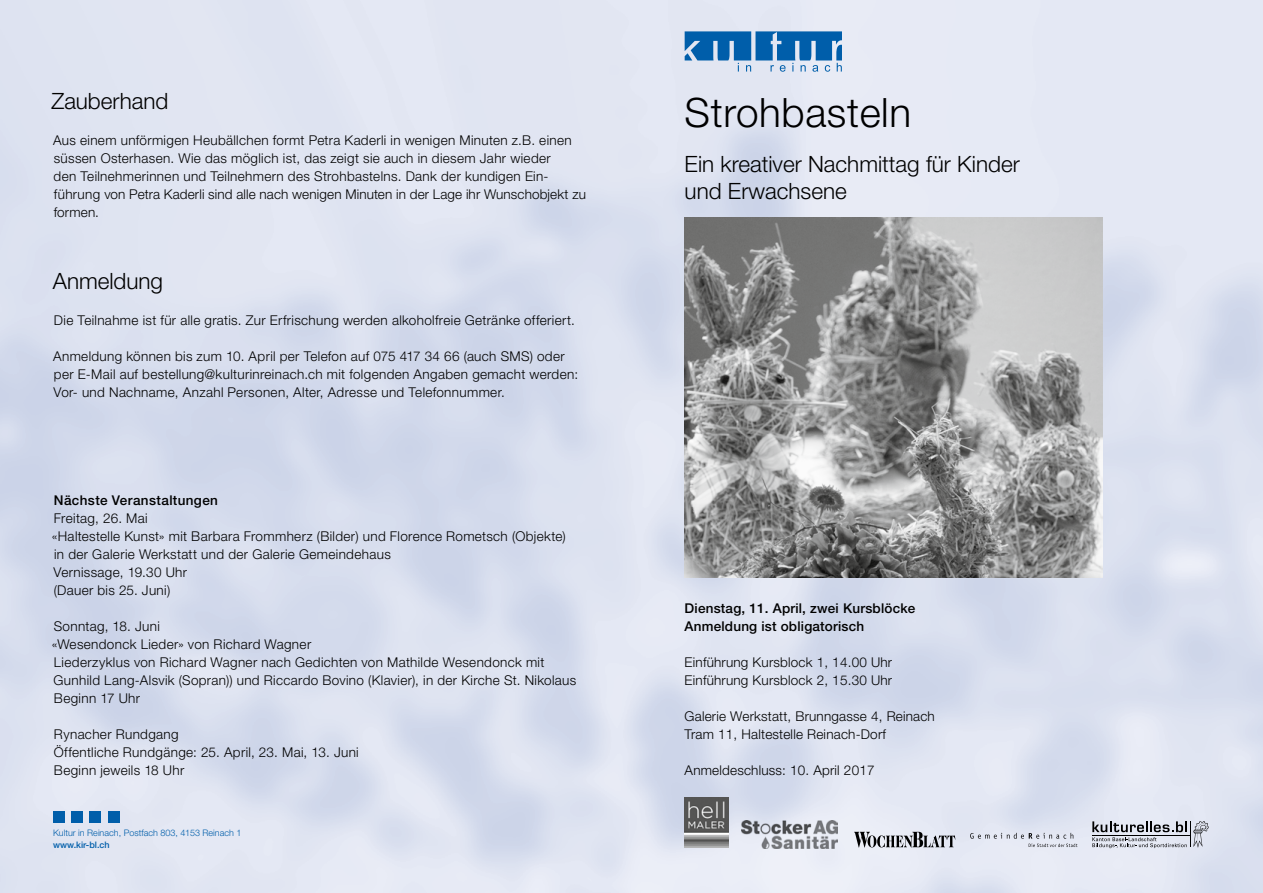
<style>
.page{position:relative;width:1263px;height:893px;background:#fff}
.page>*{position:absolute;margin:0;border:0;box-sizing:border-box;transform-origin:0 0}
.t1{font:300 40.5px "Helvetica Neue LT Std";letter-spacing:.015em;color:#000}
.t2{font:300 22.5px/27px "Helvetica Neue LT Std";color:#000}
.t3{font:300 13.5px/18px "Helvetica Neue LT Std";letter-spacing:.025em;color:#000}
.t4{font:500 13.5px/18px "Helvetica Neue LT Std";letter-spacing:.015em;color:#000}
.t5{font:300 9px "Helvetica Neue LT Std";color:#005eaa}
.t6{font:500 9px "Helvetica Neue LT Std";color:#005eaa}
</style>
<div class="page">
<img style="left:0;top:0;width:1263px;height:893px">
<div style="left:53px;top:812px;width:11px;height:11px;background:#005eaa"></div>
<div style="left:71px;top:812px;width:12px;height:11px;background:#005eaa"></div>
<div style="left:90px;top:812px;width:11px;height:11px;background:#005eaa"></div>
<div style="left:108px;top:812px;width:11px;height:11px;background:#005eaa"></div>
<svg style="left:685px;top:31px;width:157px;height:41px"></svg>
<img style="left:685px;top:217px;width:417px;height:360px">
<img style="left:685px;top:797px;width:43px;height:50px">
<svg style="left:1092px;top:821px;width:117px;height:27px"></svg>
<img style="left:741px;top:821px;width:97px;height:27px">
<svg style="left:854px;top:832px;width:101px;height:16px"></svg>
<svg style="left:970px;top:833px;width:107px;height:14px"></svg>
<h2 class="t2" style="left:51px;top:87px;width:118px">Zauberhand</h2>
<p class="t3" style="left:53px;top:131px;width:534px">Aus einem unförmigen Heubällchen formt Petra Kaderli in wenigen Minuten z.B. einen süssen Osterhasen. Wie das möglich ist, das zeigt sie auch in diesem Jahr wieder<br>den Teilnehmerinnen und Teilnehmern des Strohbastelns. Dank der kundigen Ein&shy;führung von Petra Kaderli sind alle nach wenigen Minuten in der Lage ihr Wunschobjekt zu formen.</p>
<h2 class="t2" style="left:53px;top:267px;width:112px">Anmeldung</h2>
<p class="t3" style="left:54px;top:311px;width:522px">Die Teilnahme ist für alle gratis. Zur Erfrischung werden alkoholfreie Getränke offeriert.</p>
<p class="t3" style="left:53px;top:347px;width:526px">Anmeldung können bis zum 10. April per Telefon auf 075 417 34 66 (auch SMS) oder per E-Mail auf bestellung@kulturinreinach.ch mit folgenden Angaben gemacht werden:<br>Vor- und Nachname, Anzahl Personen, Alter, Adresse und Telefonnummer.</p>
<p class="t4" style="left:54px;top:491px;width:165px">Nächste Veranstaltungen</p>
<p class="t3" style="left:52px;top:509px;width:516px">Freitag, 26. Mai<br>«Haltestelle Kunst» mit Barbara Frommherz (Bilder) und Florence Rometsch (Objekte) in der Galerie Werkstatt und der Galerie Gemeindehaus<br>Vernissage, 19.30 Uhr<br>(Dauer bis 25. Juni)</p>
<p class="t3" style="left:52px;top:617px;width:526px">Sonntag, 18. Juni<br>«Wesendonck Lieder» von Richard Wagner<br>Liederzyklus von Richard Wagner nach Gedichten von Mathilde Wesendonck mit Gunhild Lang-Alsvik (Sopran)) und Riccardo Bovino (Klavier), in der Kirche St. Nikolaus Beginn 17 Uhr</p>
<p class="t3" style="left:54px;top:725px;width:307px">Rynacher Rundgang<br>Öffentliche Rundgänge: 25. April, 23. Mai, 13. Juni<br>Beginn jeweils 18 Uhr</p>
<p class="t5" style="left:53px;top:827px;width:190px">Kultur in Reinach, Postfach 803, 4153 Reinach 1</p>
<p class="t6" style="left:53px;top:839px;width:58px">www.kir-bl.ch</p>
<h1 class="t1" style="left:685px;top:88px;width:228px">Strohbasteln</h1>
<h2 class="t2" style="left:685px;top:150px;width:337px">Ein kreativer Nachmittag für Kinder und Erwachsene</h2>
<p class="t4" style="left:685px;top:599px;width:232px">Dienstag, 11. April, zwei Kursblöcke<br>Anmeldung ist obligatorisch</p>
<p class="t3" style="left:685px;top:653px;width:209px">Einführung Kursblock 1, 14.00 Uhr<br>Einführung Kursblock 2, 15.30 Uhr</p>
<p class="t3" style="left:685px;top:707px;width:252px">Galerie Werkstatt, Brunngasse 4, Reinach<br>Tram 11, Haltestelle Reinach-Dorf</p>
<p class="t3" style="left:685px;top:761px;width:191px">Anmeldeschluss: 10. April 2017</p>
</div>
